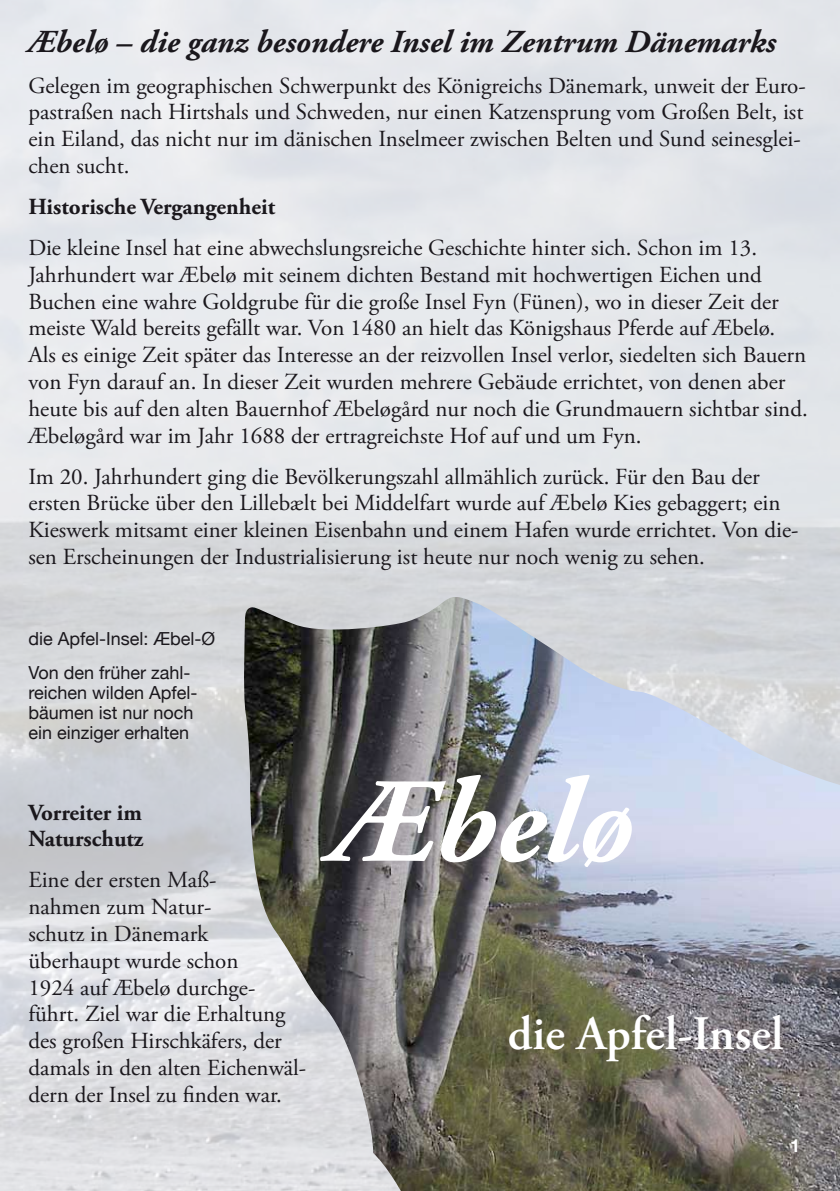
<style>
.page{position:relative;width:840px;height:1191px;background:#fff}
.page>*{position:absolute;margin:0;border:0;box-sizing:border-box;transform-origin:0 0}
.t1{font:italic 700 120px "Adobe Garamond Pro";color:#fff}
.t2{font:600 48px "Adobe Garamond Pro";color:#fff}
.t3{font:italic 700 32px "Adobe Garamond Pro";color:#1a171c}
.t4{font:23px/26.8px "Adobe Garamond Pro";color:#1a171c}
.t5{font:700 23px/26.8px "Adobe Garamond Pro";color:#1a171c}
.t6{font:18px/19.8px "Helvetica Neue";color:#1a171c}
</style>
<div class="page">
<img style="left:244px;top:597px;width:595px;height:594px">
<svg style="left:791px;top:1139px;width:5px;height:12px"></svg>
<h3 class="t3" style="left:28px;top:23px;width:748px">Æbelø – die ganz besondere Insel im Zentrum Dänemarks</h3>
<p class="t4" style="left:28px;top:73px;width:778px">Gelegen im geographischen Schwerpunkt des Königreichs Dänemark, unweit der Euro&shy;pastraßen nach Hirtshals und Schweden, nur einen Katzensprung vom Großen Belt, ist ein Eiland, das nicht nur im dänischen Inselmeer zwischen Belten und Sund seinesglei&shy;chen sucht.</p>
<p class="t5" style="left:28px;top:194px;width:248px">Historische Vergangenheit</p>
<p class="t4" style="left:28px;top:235px;width:780px">Die kleine Insel hat eine abwechslungsreiche Geschichte hinter sich. Schon im 13.<br>Jahrhundert war Æbelø mit seinem dichten Bestand mit hochwertigen Eichen und Buchen eine wahre Goldgrube für die große Insel Fyn (Fünen), wo in dieser Zeit der meiste Wald bereits gefällt war. Von 1480 an hielt das Königshaus Pferde auf Æbelø.<br>Als es einige Zeit später das Interesse an der reizvollen Insel verlor, siedelten sich Bauern von Fyn darauf an. In dieser Zeit wurden mehrere Gebäude errichtet, von denen aber heute bis auf den alten Bauernhof Æbeløgård nur noch die Grundmauern sichtbar sind.<br>Æbeløgård war im Jahr 1688 der ertragreichste Hof auf und um Fyn.</p>
<p class="t4" style="left:28px;top:464px;width:771px">Im 20. Jahrhundert ging die Bevölkerungszahl allmählich zurück. Für den Bau der ersten Brücke über den Lillebælt bei Middelfart wurde auf Æbelø Kies gebaggert; ein Kieswerk mitsamt einer kleinen Eisenbahn und einem Hafen wurde errichtet. Von die&shy;sen Erscheinungen der Industrialisierung ist heute nur noch wenig zu sehen.</p>
<p class="t6" style="left:28px;top:621px;width:188px;line-height:34px">die Apfel-Insel: Æbel-Ø<br>Von den früher zahl-</p>
<p class="t6" style="left:28px;top:682px;width:170px">reichen wilden Apfel&shy;bäumen ist nur noch ein einziger erhalten</p>
<p class="t5" style="left:28px;top:799px;width:117px">Vorreiter im<br>Naturschutz</p>
<p class="t4" style="left:28px;top:867px;width:279px">Eine der ersten Maß-<br>nahmen zum Natur-<br>schutz in Dänemark<br>überhaupt wurde schon<br>1924 auf Æbelø durchge&shy;führt. Ziel war die Erhaltung des großen Hirschkäfers, der damals in den alten Eichenwäl&shy;dern der Insel zu finden war.</p>
<h1 class="t1" style="left:332px;top:753px;width:302px">Æbelø</h1>
<h2 class="t2" style="left:507px;top:1005px;width:277px">die Apfel-Insel</h2>
</div>
